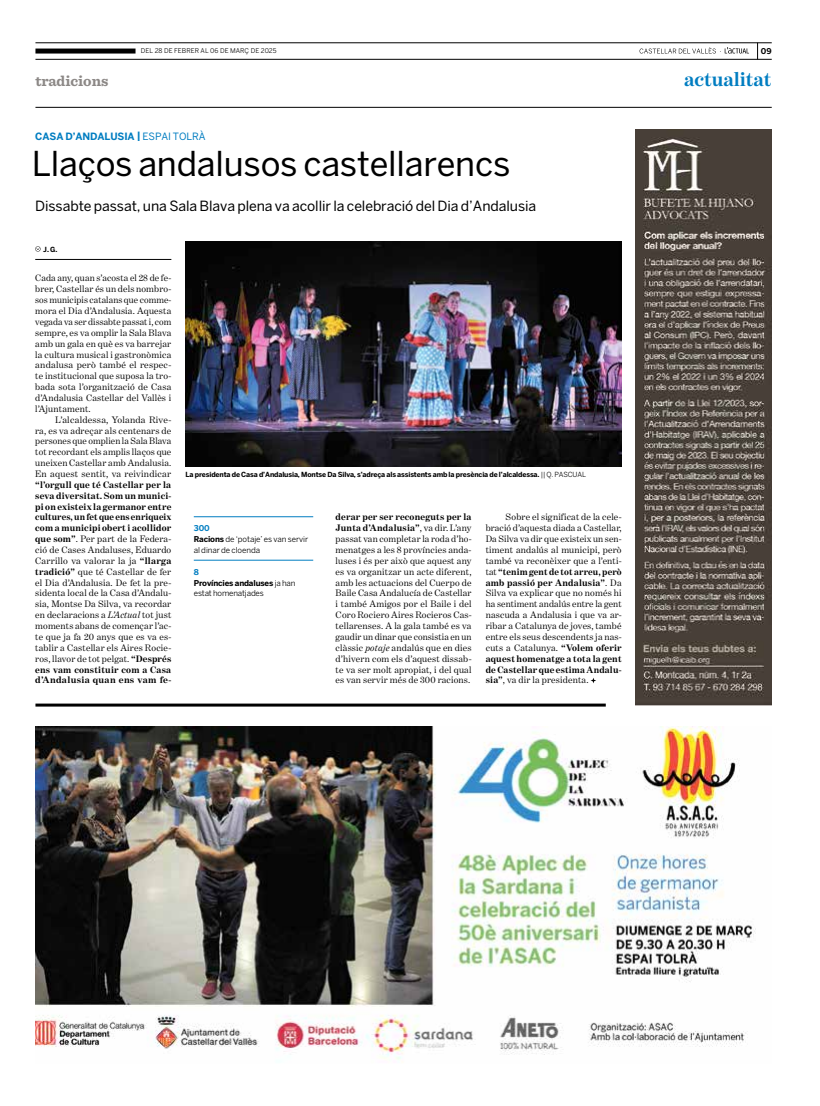
<style>
.page{position:relative;width:820px;height:1106px;background:#fff}
.page>*{position:absolute;margin:0;border:0;box-sizing:border-box;transform-origin:0 0}
.t1{font:34px "Benton Sans";letter-spacing:-.005em;color:#000}
.t2{font:700 20px "Benton Modern One";letter-spacing:-.005em;color:#007dc1}
.t3{font:700 15px "Sentinel";letter-spacing:-.005em;color:#8c8886}
.t4{font:14px "Benton Sans";letter-spacing:-.005em;color:#000}
.t5{font:700 10px "Benton Sans";letter-spacing:-.01em;color:#007dc1}
.t6{font:9.5px/10.9px "Benton Modern One";letter-spacing:.02em;color:#000;text-align:justify}
.t7{font:8px/10.9px "Benton Sans";letter-spacing:-.005em;color:#000}
.t8{font:700 8px "Benton Sans";color:#000}
.t9{font:700 7px "Benton Sans";letter-spacing:-.02em;color:#000}
.t10{font:6.5px "Benton Sans";letter-spacing:.005em;color:#000}
.s1{font-weight:400}
.s2{font-weight:700}
.s3{font-style:italic}
.s4{font-weight:700;color:#007dc1}
</style>
<div class="page">
<svg style="left:757px;top:44px;width:1px;height:15px"></svg>
<svg style="left:639px;top:47px;width:109px;height:7px"></svg>
<hr style="left:35px;top:107px;width:736px;height:1px;background:#000">
<hr style="left:35px;top:43px;width:736px;height:1px;background:#000">
<hr style="left:35px;top:59px;width:736px;height:1px;background:#000">
<div style="left:35px;top:49px;width:100px;height:5px;background:#000"></div>
<hr style="left:35px;top:703px;width:570px;height:3px;background:#000">
<img style="left:185px;top:242px;width:436px;height:224px">
<svg style="left:35px;top:246px;width:6px;height:6px"></svg>
<hr style="left:35px;top:259px;width:136px;height:1px;background:#000">
<svg style="left:590px;top:678px;width:6px;height:5px"></svg>
<hr style="left:194px;top:516px;width:119px;height:1px;background:#007dc1">
<hr style="left:194px;top:560px;width:119px;height:1px;background:#007dc1">
<img style="left:635px;top:129px;width:136px;height:577px">
<img style="left:35px;top:726px;width:721px;height:333px">
<h3 class="t3" style="left:35px;top:69px;width:74px">tradicions</h3>
<p class="t10" style="left:141px;top:47px;width:137px">DEL 28 DE FEBRER AL 06 DE MARÇ DE 2025</p>
<p class="t8" style="left:760px;top:46px;width:12px">09</p>
<h2 class="t2" style="left:684px;top:68px;width:89px">actualitat</h2>
<p class="t5" style="left:35px;top:131px;width:172px">CASA D’ANDALUSIA | <span class="s1">ESPAI TOLRÀ</span></p>
<h1 class="t1" style="left:32px;top:144px;width:480px">Llaços andalusos castellarencs</h1>
<h3 class="t4" style="left:35px;top:197px;width:502px">Dissabte passat, una Sala Blava plena va acollir la celebració del Dia d’Andalusia</h3>
<p class="t9" style="left:43px;top:245px;width:16px">J. G.</p>
<p class="t6" style="left:35px;top:273px;width:138px">Cada any, quan s’acosta el 28 de fe&shy;brer, Castellar és un dels nombro&shy;sos municipis catalans que comme&shy;mora el Dia d’Andalusia. Aquesta vegada va ser dissabte passat i, com sempre, es va omplir la Sala Blava amb un gala en què es va barrejar la cultura musical i gastronòmica andalusa però també el respec&shy;te institucional que suposa la tro&shy;bada sota l’organització de Casa d’Andalusia Castellar del Vallès i l’Ajuntament.</p>
<p class="t6" style="left:35px;top:414px;width:138px;text-indent:20px">L’alcaldessa, Yolanda Rive&shy;ra, es va adreçar als centenars de persones que omplien la Sala Blava tot recordant els amplis llaços que uneixen Castellar amb Andalusia.<br>En aquest sentit, va reivindicar</p>
<p class="t6" style="left:35px;top:479px;width:138px"><span class="s2">“l’orgull que té Castellar per la seva diversitat. Som un munici&shy;pi on existeix la germanor entre cultures, un fet que ens enriqueix com a municipi obert i acollidor que som”</span>. Per part de la Federa&shy;ció de Cases Andaluses, Eduardo Carrillo va valorar la ja <span class="s2">“llarga tradició”</span> que té Castellar de fer el Dia d’Andalusia. De fet la pre&shy;sidenta local de la Casa d’Andalu&shy;sia, Montse Da Silva, va recordar en declaracions a <span class="s3">L’Actual</span> tot just moments abans de començar l’ac&shy;te que ja fa 20 anys que es va es&shy;tablir a Castellar els Aires Rocie&shy;ros, llavor de tot pelgat. <span class="s2">“Després ens vam constituir com a Casa d’Andalusia quan ens vam fe-</span></p>
<p class="t9" style="left:185px;top:470px;width:402px">La presidenta de Casa d’Andalusia, Montse Da Silva, s’adreça als assistents amb la presència de l’alcaldessa. <span class="s1">|| Q. PASCUAL</span></p>
<p class="t7" style="left:194px;top:523px;width:116px"><span class="s4">300<br></span><span class="s2">Racions</span> de ‘potaje’ es van servir al dinar de cloenda</p>
<p class="t7" style="left:194px;top:566px;width:103px"><span class="s4">8<br></span><span class="s2">Províncies andaluses</span> ja han estat homenatjades</p>
<p class="t6" style="left:335px;top:512px;width:137px"><span class="s2">derar per ser reconeguts per la Junta d’Andalusia”</span>, va dir. L’any passat van completar la roda d’ho&shy;menatges a les 8 províncies anda&shy;luses i és per això que aquest any es va organitzar un acte diferent, amb les actuacions del Cuerpo de Baile Casa Andalucía de Castellar i també Amigos por el Baile i del Coro Rociero Aires Rocieros Cas&shy;tellarenses. A la gala també es va gaudir un dinar que consistia en un clàssic <span class="s3">potaje</span> andalús que en dies d’hivern com els d’aquest dissab&shy;te va ser molt apropiat, i del qual es van servir més de 300 racions.</p>
<p class="t6" style="left:485px;top:512px;width:137px;text-indent:20px">Sobre el significat de la cele&shy;bració d’aquesta diada a Castellar, Da Silva va dir que existeix un sen&shy;timent andalús al municipi, però també va reconèixer que a l’enti&shy;tat <span class="s2">“tenim gent de tot arreu, però amb passió per Andalusia”</span>. Da Silva va explicar que no només hi ha sentiment andalús entre la gent nascuda a Andalusia i que va ar&shy;ribar a Catalunya de joves, també entre els seus descendents ja nas&shy;cuts a Catalunya. <span class="s2">“Volem oferir aquest homenatge a tota la gent de Castellar que estima Andalu&shy;sia”</span>, va dir la presidenta.</p>
</div>
